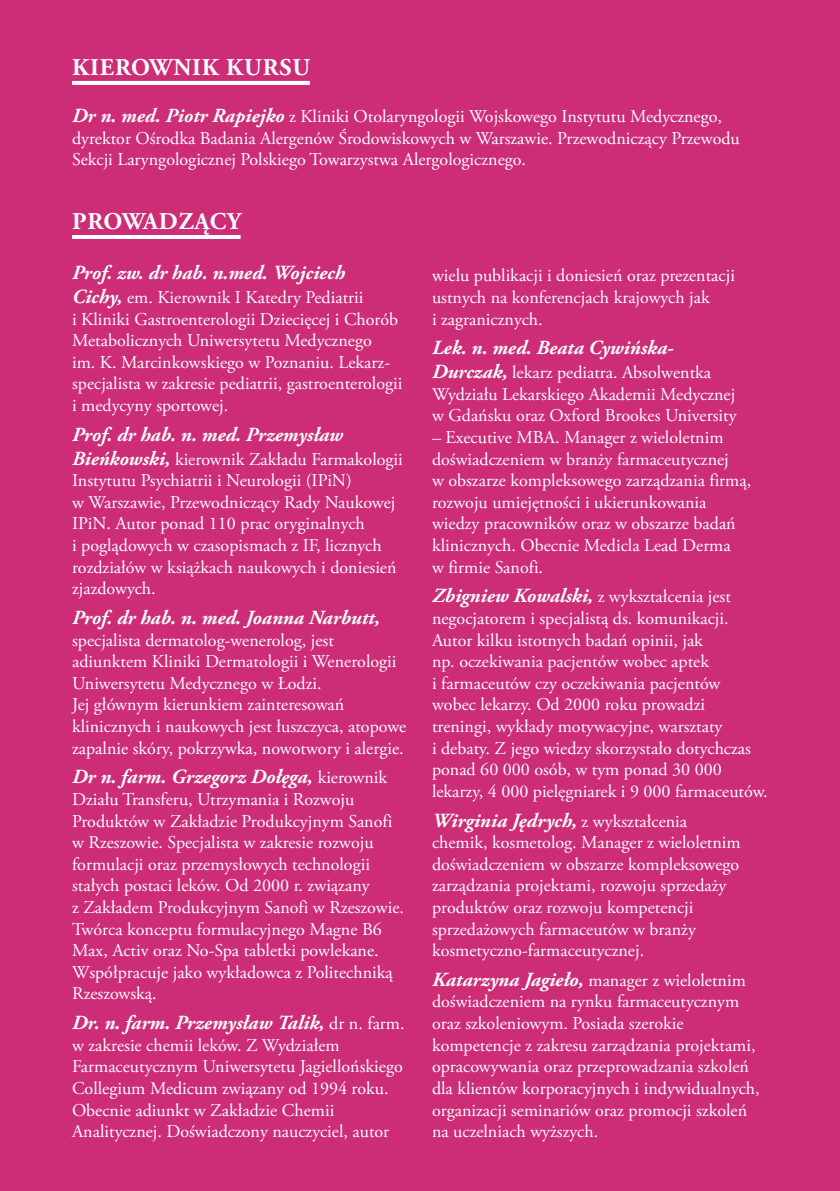
<style>
.page{position:relative;width:840px;height:1191px;background:#fff}
.page>*{position:absolute;margin:0;border:0;box-sizing:border-box;transform-origin:0 0}
.t1{font:700 24px "Adobe Garamond Pro";letter-spacing:.035em;color:#fff}
.t2{font:italic 700 20px "Adobe Garamond Pro";color:#fff}
.t3{font:18px/21.6px "Adobe Garamond Pro";color:#fff}
.s1{font-weight:700;font-style:italic;font-size:20px}
.s2{font-weight:400;font-style:normal;font-size:18px}
</style>
<div class="page">
<div style="left:0;top:0;width:839px;height:1191px;background:#cd2c77"></div>
<svg style="left:72px;top:81px;width:238px;height:4px"></svg>
<hr style="left:72px;top:235px;width:168px;height:4px;background:#fff">
<h1 class="t1" style="left:72px;top:54px;width:239px">KIEROWNIK KURSU</h1>
<p class="t3" style="left:72px;top:106px;width:669px"><span class="s1">Dr n. med. Piotr Rapiejko</span> z Kliniki Otolaryngologii Wojskowego Instytutu Medycznego, dyrektor Ośrodka Badania Alergenów Środowiskowych w Warszawie. Przewodniczący Przewodu<br>Sekcji Laryngologicznej Polskiego Towarzystwa Alergologicznego.</p>
<h1 class="t1" style="left:72px;top:208px;width:170px">PROWADZĄCY</h1>
<p class="t2" style="left:72px;top:261px;width:274px">Prof. zw. dr hab. n.med. Wojciech</p>
<p class="t3" style="left:72px;top:287px;width:332px"><span class="s1">Cichy,</span> em. Kierownik I Katedry Pediatrii<br>i Kliniki Gastroenterologii Dziecięcej i Chorób Metabolicznych Uniwersytetu Medycznego<br>im. K. Marcinkowskiego w Poznaniu. Lekarz&shy;specjalista w zakresie pediatrii, gastroenterologii i medycyny sportowej.</p>
<p class="t2" style="left:72px;top:423px;width:272px">Prof. dr hab. n. med. Przemysław</p>
<p class="t3" style="left:72px;top:449px;width:332px"><span class="s1">Bieńkowski,</span> kierownik Zakładu Farmakologii Instytutu Psychiatrii i Neurologii (IPiN)<br>w Warszawie, Przewodniczący Rady Naukowej IPiN. Autor ponad 110 prac oryginalnych<br>i poglądowych w czasopismach z IF, licznych rozdziałów w książkach naukowych i doniesień zjazdowych.</p>
<p class="t2" style="left:72px;top:606px;width:309px">Prof. dr hab. n. med. Joanna Narbutt,</p>
<p class="t3" style="left:72px;top:629px;width:335px">specjalista dermatolog-wenerolog, jest adiunktem Kliniki Dermatologii i Wenerologii Uniwersytetu Medycznego w Łodzi.<br>Jej głównym kierunkiem zainteresowań klinicznych i naukowych jest łuszczyca, atopowe zapalnie skóry, pokrzywka, nowotwory i alergie.</p>
<p class="t2" style="left:72px;top:765px;width:316px">Dr n. farm. Grzegorz Dołęga, <span class="s2">kierownik</span></p>
<p class="t3" style="left:72px;top:789px;width:333px">Działu Transferu, Utrzymania i Rozwoju Produktów w Zakładzie Produkcyjnym Sanofi w Rzeszowie. Specjalista w zakresie rozwoju formulacji oraz przemysłowych technologii stałych postaci leków. Od 2000 r. związany<br>z Zakładem Produkcyjnym Sanofi w Rzeszowie.<br>Twórca konceptu formulacyjnego Magne B6<br>Max, Activ oraz No-Spa tabletki powlekane.<br>Współpracuje jako wykładowca z Politechniką Rzeszowską.</p>
<p class="t2" style="left:72px;top:1011px;width:334px">Dr. n. farm. Przemysław Talik, <span class="s2">dr n. farm.</span></p>
<p class="t3" style="left:72px;top:1034px;width:332px">w zakresie chemii leków. Z Wydziałem Farmaceutycznym Uniwersytetu Jagiellońskiego Collegium Medicum związany od 1994 roku.<br>Obecnie adiunkt w Zakładzie Chemii Analitycznej. Doświadczony nauczyciel, autor</p>
<p class="t3" style="left:432px;top:265px;width:304px">wielu publikacji i doniesień oraz prezentacji ustnych na konferencjach krajowych jak<br>i zagranicznych.</p>
<p class="t2" style="left:432px;top:336px;width:243px">Lek. n. med. Beata Cywińska-</p>
<p class="t3" style="left:432px;top:362px;width:306px"><span class="s1">Durczak,</span> lekarz pediatra. Absolwentka<br>Wydziału Lekarskiego Akademii Medycznej w Gdańsku oraz Oxford Brookes University</p>
<p class="t3" style="left:432px;top:427px;width:320px">– Executive MBA. Manager z wieloletnim doświadczeniem w branży farmaceutycznej<br>w obszarze kompleksowego zarządzania firmą, rozwoju umiejętności i ukierunkowania wiedzy pracowników oraz w obszarze badań klinicznych. Obecnie Medicla Lead Derma<br>w firmie Sanofi.</p>
<p class="t3" style="left:432px;top:586px;width:337px"><span class="s1">Zbigniew Kowalski,</span> z wykształcenia jest negocjatorem i specjalistą ds. komunikacji.<br>Autor kilku istotnych badań opinii, jak<br>np. oczekiwania pacjentów wobec aptek<br>i farmaceutów czy oczekiwania pacjentów wobec lekarzy. Od 2000 roku prowadzi treningi, wykłady motywacyjne, warsztaty<br>i debaty. Z jego wiedzy skorzystało dotychczas ponad 60 000 osób, w tym ponad 30 000 lekarzy, 4 000 pielęgniarek i 9 000 farmaceutów.</p>
<p class="t2" style="left:432px;top:808px;width:256px">Wirginia Jędrych, <span class="s2">z wykształcenia</span></p>
<p class="t3" style="left:432px;top:832px;width:310px">chemik, kosmetolog. Manager z wieloletnim doświadczeniem w obszarze kompleksowego zarządzania projektami, rozwoju sprzedaży produktów oraz rozwoju kompetencji sprzedażowych farmaceutów w branży kosmetyczno-farmaceutycznej.</p>
<p class="t3" style="left:432px;top:970px;width:329px"><span class="s1">Katarzyna Jagieło,</span> manager z wieloletnim doświadczeniem na rynku farmaceutycznym oraz szkoleniowym. Posiada szerokie kompetencje z zakresu zarządzania projektami, opracowywania oraz przeprowadzania szkoleń dla klientów korporacyjnych i indywidualnych, organizacji seminariów oraz promocji szkoleń na uczelniach wyższych.</p>
</div>
